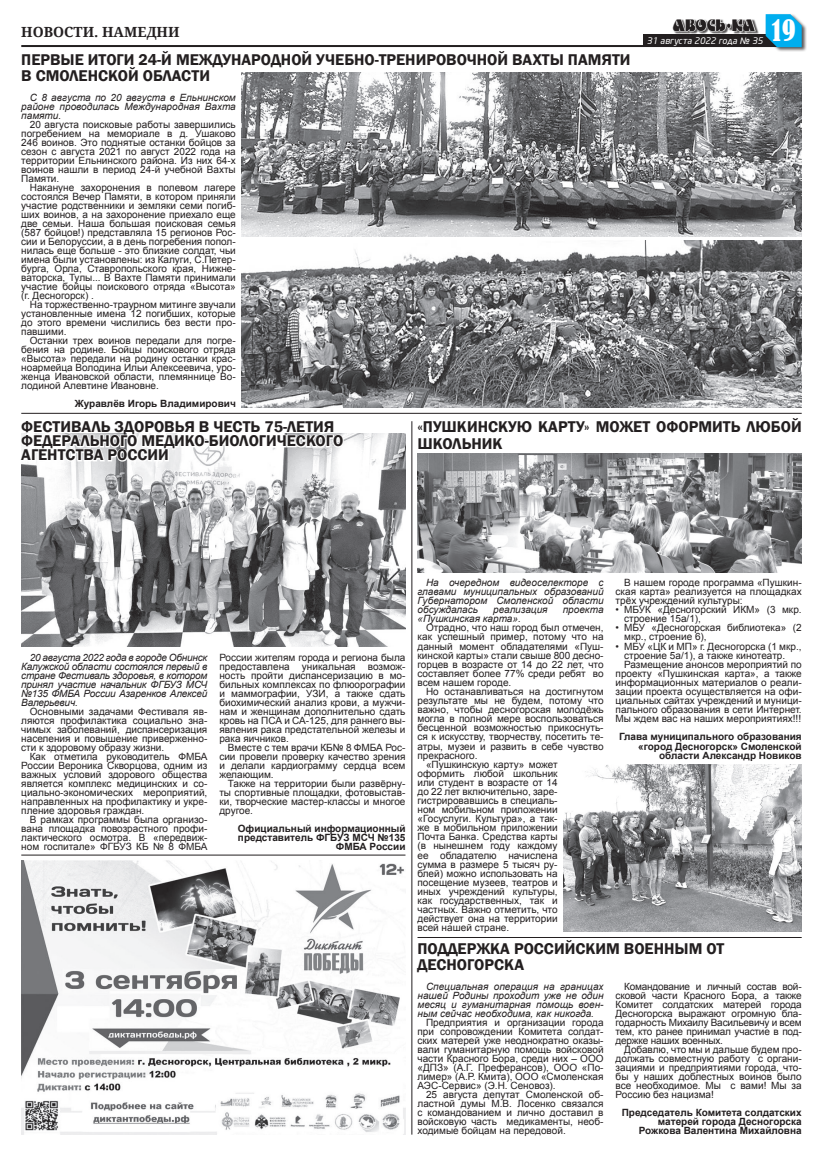
<style>
.page{position:relative;width:823px;height:1163px;background:#fff}
.page>*{position:absolute;margin:0;border:0;box-sizing:border-box;transform-origin:0 0}
.t1{font:condensed 27.5px "Bernard";color:#fff}
.Заголовок{font:600 16px/14px "Franklin Gothic";color:#231f20}
.t2{font:14.2px "DS Motter Style";letter-spacing:.025em;color:#231f20;scale:.85 1}
.t3{font:700 14px "Droid Serif";color:#231f20}
.основной{font:10px/9px "Arial";color:#231f20;text-align:justify}
.Курсив{font:italic 10px/9px "Arial";color:#231f20;text-align:justify}
.Подпись{font:700 10px/9px "Arial";color:#231f20;text-align:right}
.t4{font:italic 9px "Neo Sans Cyr";color:#fff}
.s1{font-family:"Arial"}
</style>
<div class="page">
<div style="left:643px;top:35px;width:144px;height:11px;background:#231f20"></div>
<hr style="left:21px;top:45px;width:778px;height:2px;background:#231f20">
<div style="left:764px;top:13px;width:42px;height:39px;background:#231f20;opacity:.75"></div>
<svg style="left:765px;top:14px;width:36px;height:33px"></svg>
<div style="left:673px;top:19px;width:85px;height:16px;background:#231f20;opacity:.75"></div>
<svg style="left:673px;top:19px;width:83px;height:13px"></svg>
<img style="left:21px;top:434px;width:384px;height:212px">
<img style="left:241px;top:72px;width:560px;height:165px">
<img style="left:241px;top:240px;width:560px;height:168px">
<hr style="left:21px;top:413px;width:780px;height:1px;background:#231f20">
<img style="left:21px;top:860px;width:384px;height:274px">
<svg style="left:21px;top:433px;width:323px;height:33px"></svg>
<hr style="left:411px;top:421px;width:1px;height:713px;background:#231f20">
<hr style="left:21px;top:854px;width:384px;height:1px;background:#231f20">
<hr style="left:417px;top:936px;width:384px;height:1px;background:#231f20">
<img style="left:417px;top:453px;width:384px;height:119px">
<img style="left:563px;top:764px;width:238px;height:167px">
<p class="t3" style="left:21px;top:22px;width:160px">НОВОСТИ. НАМЕДНИ</p>
<p class="t1" style="left:771px;top:14px;width:25px">19</p>
<p class="Заголовок" style="left:21px;top:52px;width:610px">ПЕРВЫЕ ИТОГИ 24-Й МЕЖДУНАРОДНОЙ УЧЕБНО-ТРЕНИРОВОЧНОЙ ВАХТЫ ПАМЯТИ</p>
<p class="Заголовок" style="left:21px;top:68px;width:190px">В СМОЛЕНСКОЙ ОБЛАСТИ</p>
<p class="Курсив" style="left:21px;top:93px;width:216px;text-indent:9px">С 8 августа по 20 августа в Ельнинском районе проводилась Международная Вахта памяти.</p>
<p class="основной" style="left:21px;top:120px;width:216px;text-indent:9px">20 августа поисковые работы завершились погребением на мемориале в д. Ушаково 246 воинов. Это поднятые останки бойцов за сезон с августа 2021 по август 2022 года на территории Ельнинского района. Из них 64-х воинов нашли в период 24-й учебной Вахты Памяти.</p>
<p class="основной" style="left:21px;top:183px;width:216px;text-indent:9px">Накануне захоронения в полевом лагере состоялся Вечер Памяти, в котором приняли участие родственники и земляки семи погиб&shy;ших воинов, а на захоронение приехало еще две семьи. Наша большая поисковая семья (587 бойцов!) представляла 15 регионов Рос&shy;сии и Белоруссии, а в день погребения попол&shy;нилась еще больше - это близкие солдат, чьи имена были установлены: из Калуги, С.Петер&shy;бурга, Орла, Ставропольского края, Нижне&shy;ваторска, Тулы... В Вахте Памяти принимали участие бойцы поискового отряда «Высота» (г. Десногорск) .</p>
<p class="основной" style="left:21px;top:300px;width:216px;text-indent:9px">На торжественно-траурном митинге звучали установленные имена 12 погибших, которые до этого времени числились без вести про&shy;павшими.</p>
<p class="основной" style="left:21px;top:336px;width:216px;text-indent:9px">Останки трех воинов передали для погре&shy;бения на родине. Бойцы поискового отряда «Высота» передали на родину останки крас&shy;ноармейца Володина Ильи Алексеевича, уро&shy;женца Ивановской области, племяннице Во&shy;лодиной Алевтине Ивановне.</p>
<p class="Подпись" style="left:75px;top:399px;width:162px">Журавлёв Игорь Владимирович</p>
<h3 class="t2" style="left:672px;top:16px;width:99px">авось•ка</h3>
<p class="t4" style="left:646px;top:35px;width:117px">31 августа 2022 года <span class="s1">№</span> 35</p>
<p class="Заголовок" style="left:21px;top:420px;width:323px">ФЕСТИВАЛЬ ЗДОРОВЬЯ В ЧЕСТЬ 75-ЛЕТИЯ<br>ФЕДЕРАЛЬНОГО МЕДИКО-БИОЛОГИЧЕСКОГО<br>АГЕНТСТВА РОССИИ</p>
<p class="Заголовок" style="left:417px;top:419px;width:385px;line-height:16.1px">«ПУШКИНСКУЮ КАРТУ» МОЖЕТ ОФОРМИТЬ ЛЮБОЙ<br>ШКОЛЬНИК</p>
<p class="Курсив" style="left:21px;top:653px;width:187px;text-indent:9px">20 августа 2022 года в городе Обнинск Калужской области состоялся первый в стране Фестиваль здоровья, в котором принял участие начальник ФГБУЗ МСЧ №135 ФМБА России Азаренков Алексей Валерьевич.</p>
<p class="основной" style="left:21px;top:707px;width:187px;text-indent:9px">Основными задачами Фестиваля яв&shy;ляются профилактика социально зна&shy;чимых заболеваний, диспансеризация населения и повышение приверженно&shy;сти к здоровому образу жизни.</p>
<p class="основной" style="left:21px;top:752px;width:187px;text-indent:9px">Как отметила руководитель ФМБА России Вероника Скворцова, одним из важных условий здорового общества является комплекс медицинских и со&shy;циально-экономических мероприятий, направленных на профилактику и укре&shy;пление здоровья граждан.</p>
<p class="основной" style="left:21px;top:815px;width:187px;text-indent:9px">В рамках программы была организо&shy;вана площадка повозрастного профи&shy;лактического осмотра. В «передвиж&shy;ном госпитале» ФГБУЗ КБ № 8 ФМБА</p>
<p class="основной" style="left:219px;top:653px;width:187px">России жителям города и региона была предоставлена уникальная возмож&shy;ность пройти диспансеризацию в мо&shy;бильных комплексах по флюорографии и маммографии, УЗИ, а также сдать биохимический анализ крови, а мужчи&shy;нам и женщинам дополнительно сдать кровь на ПСА и СА-125, для раннего вы&shy;явления рака предстательной железы и рака яичников.</p>
<p class="основной" style="left:219px;top:743px;width:187px;text-indent:9px">Вместе с тем врачи КБ№ 8 ФМБА Рос&shy;сии провели проверку качество зрения и делали кардиограмму сердца всем желающим.</p>
<p class="основной" style="left:219px;top:779px;width:187px;text-indent:9px">Также на территории были развёрну&shy;ты спортивные площадки, фотовыстав&shy;ки, творческие мастер-классы и многое другое.</p>
<p class="Подпись" style="left:238px;top:824px;width:169px">Официальный информационный представитель ФГБУЗ МСЧ №135<br>ФМБА России</p>
<p class="Курсив" style="left:417px;top:578px;width:187px;text-indent:9px">На очередном видеоселекторе с главами муниципальных образований Губернатором Смоленской области обсуждалась</p>
<p class="Курсив" style="left:493px;top:605px;width:56px">реализация</p>
<p class="Курсив" style="left:562px;top:605px;width:42px">проекта</p>
<p class="Курсив" style="left:417px;top:614px;width:105px">«Пушкинская карта».</p>
<p class="основной" style="left:417px;top:623px;width:187px;text-indent:9px">Отрадно, что наш город был отмечен, как успешный пример, потому что на данный момент обладателями «Пуш&shy;кинской карты» стали свыше 800 десно&shy;горцев в возрасте от 14 до 22 лет, что составляет более 77% среди ребят во всем нашем городе.</p>
<p class="основной" style="left:417px;top:687px;width:187px;text-indent:9px">Но останавливаться на достигнутом результате мы не будем, потому что важно, чтобы десногорская молодёжь могла в полной мере воспользоваться бесценной возможностью прикоснуть&shy;ся к искусству, творчеству, посетить те&shy;атры, музеи и развить в себе чувство прекрасного.</p>
<p class="основной" style="left:417px;top:759px;width:141px;text-indent:9px">«Пушкинскую карту» может оформить любой школьник или студент в возрасте от 14 до 22 лет включительно, заре&shy;гистрировавшись в специаль&shy;ном мобильном приложении «Госуслуги. Культура», а так&shy;же в мобильном приложении Почта Банка. Средства карты (в нынешнем году каждому ее обладателю начислена сумма в размере 5 тысяч ру&shy;блей) можно использовать на посещение музеев, театров и иных учреждений культуры, как государственных, так и частных. Важно отметить, что действует она на территории всей нашей стране.</p>
<p class="основной" style="left:615px;top:578px;width:187px;text-indent:9px">В нашем городе программа «Пушкин&shy;ская карта» реализуется на площадках трёх учреждений культуры:</p>
<p class="основной" style="left:623px;top:605px;width:179px;text-indent:-9px">• МБУК «Десногорский ИКМ» (3 мкр. строение 15а/1),</p>
<p class="основной" style="left:623px;top:623px;width:179px;text-indent:-9px">• МБУ «Десногорская библиотека» (2 мкр., строение 6),</p>
<p class="основной" style="left:623px;top:641px;width:179px;text-indent:-9px">• МБУ «ЦК и МП» г. Десногорска (1 мкр., строение 5а/1), а также кинотеатр.</p>
<p class="основной" style="left:615px;top:659px;width:187px;text-indent:9px">Размещение анонсов мероприятий по проекту «Пушкинская карта», а также информационных материалов о реали&shy;зации проекта осуществляется на офи&shy;циальных сайтах учреждений и муници&shy;пального образования в сети Интернет.<br>Мы ждем вас на наших мероприятиях!!!</p>
<p class="Подпись" style="left:618px;top:732px;width:184px">Глава муниципального образования «город Десногорск» Смоленской области Александр Новиков</p>
<p class="Заголовок" style="left:417px;top:940px;width:308px;line-height:16px">ПОДДЕРЖКА РОССИЙСКИМ ВОЕННЫМ ОТ<br>ДЕСНОГОРСКА</p>
<p class="Курсив" style="left:417px;top:981px;width:187px;text-indent:9px">Специальная операция на границах нашей Родины проходит уже не один месяц и гуманитарная помощь воен&shy;ным сейчас необходима, как никогда.</p>
<p class="основной" style="left:417px;top:1017px;width:187px;text-indent:9px">Предприятия и организации города при сопровождении Комитета солдат&shy;ских матерей уже неоднократно оказы&shy;вали гуманитарную помощь войсковой части Красного Бора, среди них – ООО «ДПЗ» (А.Г. Преферансов), ООО «По&shy;лимер» (А.Р. Кмита), ООО «Смоленская АЭС-Сервис» (Э.Н. Сеновоз).</p>
<p class="основной" style="left:417px;top:1090px;width:187px;text-indent:9px">25 августа депутат Смоленской об&shy;ластной думы М.В. Лосенко связался с командованием и лично доставил в войсковую часть медикаменты, необ&shy;ходимые бойцам на передовой.</p>
<p class="основной" style="left:615px;top:981px;width:187px;text-indent:9px">Командование и личный состав вой&shy;сковой части Красного Бора, а также Комитет солдатских матерей города Десногорска выражают огромную бла&shy;годарность Михаилу Васильевичу и всем тем, кто ранее принимал участие в под&shy;держке наших военных.</p>
<p class="основной" style="left:615px;top:1045px;width:187px;text-indent:9px">Добавлю, что мы и дальше будем про&shy;должать совместную работу с органи&shy;зациями и предприятиями города, что&shy;бы у наших доблестных воинов было все необходимое. Мы с вами! Мы за Россию без нацизма!</p>
<p class="Подпись" style="left:621px;top:1108px;width:181px">Председатель Комитета солдатских матерей города Десногорска</p>
<p class="Подпись" style="left:638px;top:1126px;width:164px">Рожкова Валентина Михайловна</p>
</div>
